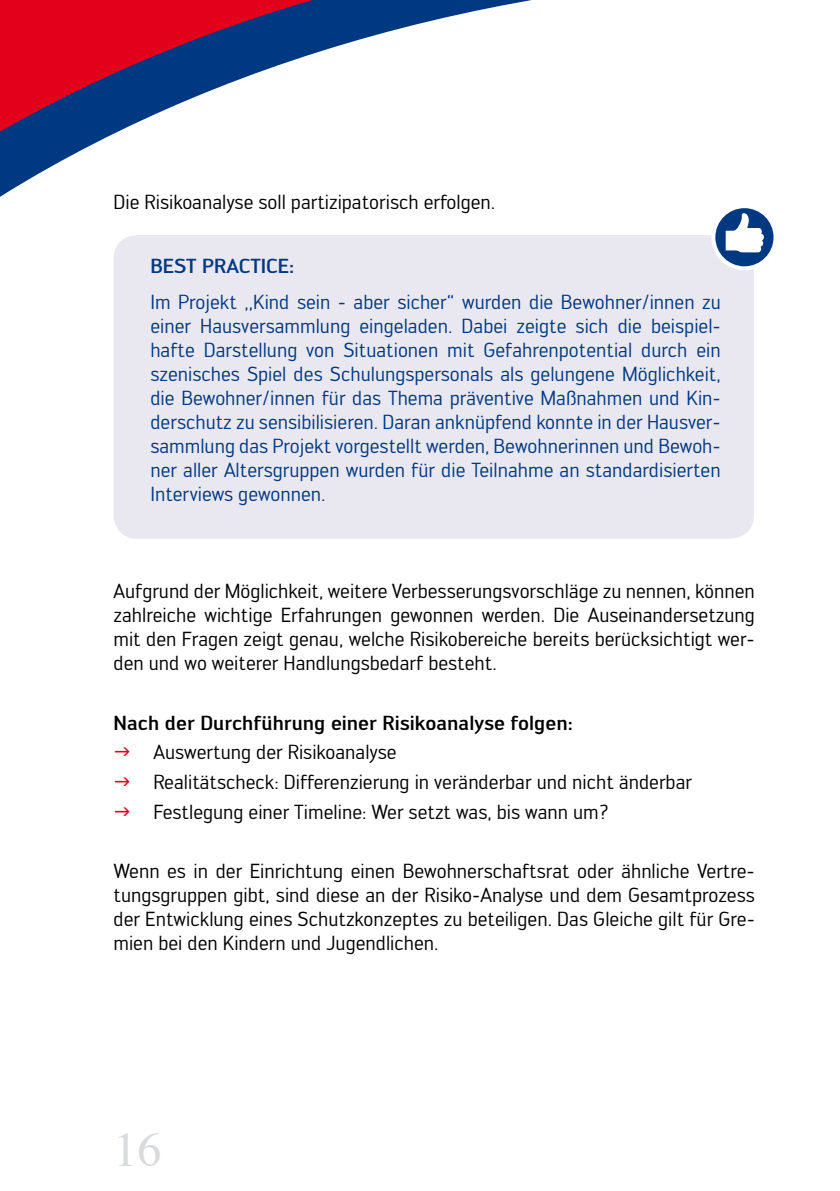
<style>
.page{position:relative;width:840px;height:1191px;background:#fff}
.page>*{position:absolute;margin:0;border:0;box-sizing:border-box;transform-origin:0 0}
.t1{font:48px "Times";color:#d9dadb}
.t2{font:20px/24px "Engel";color:#000;text-align:justify}
.t3{font:20px/24px "Engel";color:#003882;text-align:justify}
.t4{font:500 20px "Engel";color:#000}
.t5{font:500 20px "Engel";color:#003882}
</style>
<div class="page">
<svg style="left:0;top:0;width:754px;height:538px"></svg>
<div style="left:113px;top:235px;width:640px;height:304px;background:#e9e8f1;border-radius:24px"></div>
<svg style="left:713px;top:206px;width:62px;height:62px"></svg>
<div style="left:711px;top:204px;width:66px;height:66px;border:4px solid #fff;border-radius:50%"></div>
<svg style="left:725px;top:213px;width:38px;height:40px"></svg>
<p class="t2" style="left:113px;top:190px;width:383px">Die Risikoanalyse soll partizipatorisch erfolgen.</p>
<p class="t5" style="left:150px;top:255px;width:145px">BEST PRACTICE:</p>
<p class="t3" style="left:150px;top:290px;width:571px">Im Projekt ,,Kind sein - aber sicher“ wurden die Bewohner/innen zu einer Hausversammlung eingeladen. Dabei zeigte sich die beispiel&shy;hafte Darstellung von Situationen mit Gefahrenpotential durch ein szenisches Spiel des Schulungspersonals als gelungene Möglichkeit, die Bewohner/innen für das Thema präventive Maßnahmen und Kin&shy;derschutz zu sensibilisieren. Daran anknüpfend konnte in der Hausver&shy;sammlung das Projekt vorgestellt werden, Bewohnerinnen und Bewoh&shy;ner aller Altersgruppen wurden für die Teilnahme an standardisierten Interviews gewonnen.</p>
<p class="t2" style="left:113px;top:579px;width:642px">Aufgrund der Möglichkeit, weitere Verbesserungsvorschläge zu nennen, können zahlreiche wichtige Erfahrungen gewonnen werden. Die Auseinandersetzung mit den Fragen zeigt genau, welche Risikobereiche bereits berücksichtigt wer&shy;den und wo weiterer Handlungsbedarf besteht.</p>
<p class="t4" style="left:113px;top:711px;width:460px">Nach der Durchführung einer Risikoanalyse folgen:</p>
<p class="t2" style="left:153px;top:737px;width:539px;line-height:29.6px;text-align:left">Auswertung der Risikoanalyse<br>Realitätscheck: Differenzierung in veränderbar und nicht änderbar<br>Festlegung einer Timeline: Wer setzt was, bis wann um?</p>
<p class="t2" style="left:113px;top:859px;width:642px">Wenn es in der Einrichtung einen Bewohnerschaftsrat oder ähnliche Vertre&shy;tungsgruppen gibt, sind diese an der Risiko-Analyse und dem Gesamtprozess der Entwicklung eines Schutzkonzeptes zu beteiligen. Das Gleiche gilt für Gre&shy;mien bei den Kindern und Jugendlichen.</p>
<h1 class="t1" style="left:113px;top:1105px;width:49px">16</h1>
</div>
